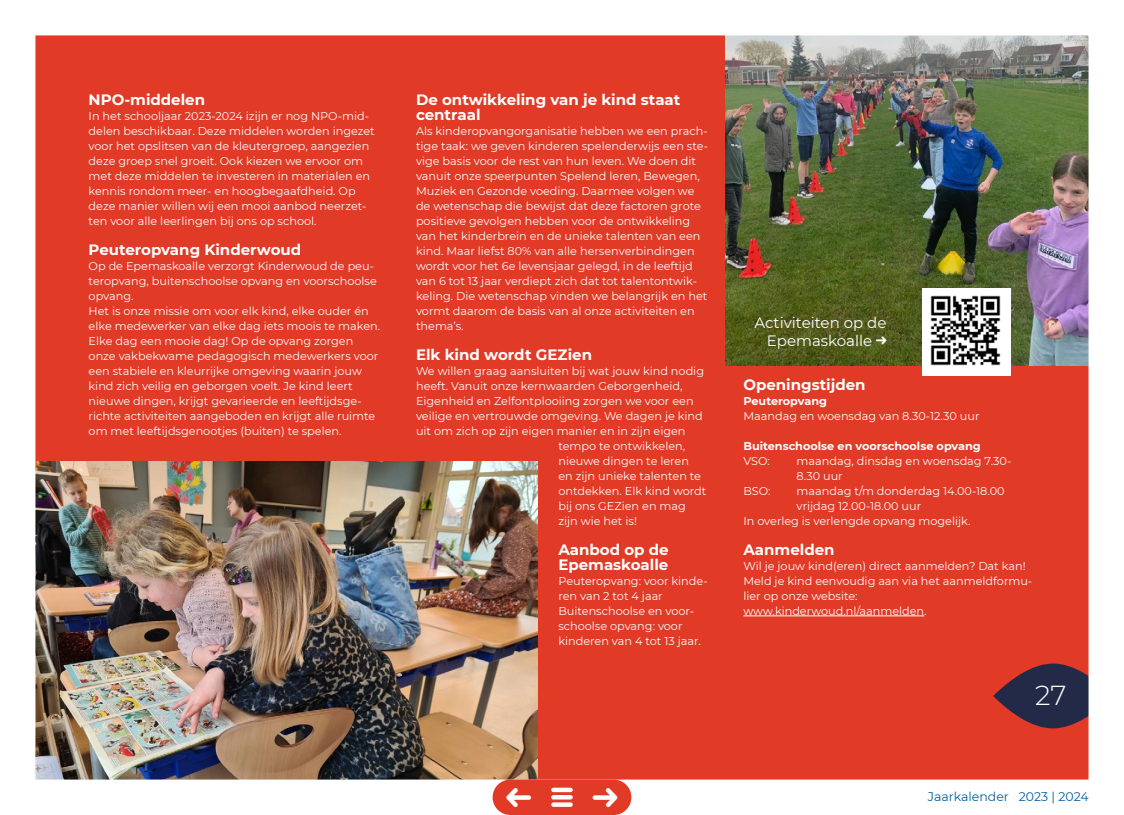
<style>
.page{position:relative;width:1124px;height:815px;background:#fff}
.page>*{position:absolute;margin:0;border:0;box-sizing:border-box;transform-origin:0 0}
.t1{font:300 27.5px "Montserrat";color:#fff}
.t2{font:700 15px/15px "Montserrat";color:#fff}
.t3{font:15px/18px "Montserrat";color:#fff;text-align:center}
.t4{font:12.5px "Montserrat";color:#00609e}
.t5{font:11.25px/15px "Montserrat";color:#fff}
.t6{font:700 11.25px "Montserrat";color:#fff}
</style>
<div class="page">
<img style="left:35px;top:35px;width:1054px;height:780px">
<div style="left:492px;top:780px;width:139px;height:35px;background:#e13a26;border-radius:18px"></div>
<hr style="left:553px;top:795px;width:17px;height:4px;background:#fff">
<div style="left:553px;top:802px;width:17px;height:5px;background:#fff"></div>
<hr style="left:553px;top:788px;width:17px;height:4px;background:#fff">
<svg style="left:876px;top:336px;width:10px;height:8px"></svg>
<h2 class="t2" style="left:89px;top:91px;width:118px">NPO-middelen</h2>
<p class="t5" style="left:89px;top:108px;width:288px">In het schooljaar 2023-2024 izijn er nog NPO-mid&shy;delen beschikbaar. Deze middelen worden ingezet voor het opslitsen van de kleutergroep, aangezien deze groep snel groeit. Ook kiezen we ervoor om met deze middelen te investeren in materialen en kennis rondom meer- en hoogbegaafdheid. Op deze manier willen wij een mooi aanbod neerzet&shy;ten voor alle leerlingen bij ons op school.</p>
<h2 class="t2" style="left:89px;top:241px;width:214px">Peuteropvang Kinderwoud</h2>
<p class="t5" style="left:89px;top:258px;width:293px">Op de Epemaskoalle verzorgt Kinderwoud de peu&shy;teropvang, buitenschoolse opvang en voorschoolse opvang.<br>Het is onze missie om voor elk kind, elke ouder én elke medewerker van elke dag iets moois te maken.<br>Elke dag een mooie dag! Op de opvang zorgen onze vakbekwame pedagogisch medewerkers voor een stabiele en kleurrijke omgeving waarin jouw kind zich veilig en geborgen voelt. Je kind leert nieuwe dingen, krijgt gevarieerde en leeftijdsge&shy;richte activiteiten aangeboden en krijgt alle ruimte om met leeftijdsgenootjes (buiten) te spelen.</p>
<h2 class="t2" style="left:416px;top:91px;width:266px">De ontwikkeling van je kind staat centraal</h2>
<p class="t5" style="left:416px;top:123px;width:293px">Als kinderopvangorganisatie hebben we een prach&shy;tige taak: we geven kinderen spelenderwijs een ste&shy;vige basis voor de rest van hun leven. We doen dit vanuit onze speerpunten Spelend leren, Bewegen, Muziek en Gezonde voeding. Daarmee volgen we de wetenschap die bewijst dat deze factoren grote positieve gevolgen hebben voor de ontwikkeling van het kinderbrein en de unieke talenten van een kind. Maar liefst 80% van alle hersenverbindingen wordt voor het 6e levensjaar gelegd, in de leeftijd van 6 tot 13 jaar verdiept zich dat tot talentontwik&shy;keling. Die wetenschap vinden we belangrijk en het vormt daarom de basis van al onze activiteiten en thema’s.</p>
<h2 class="t2" style="left:416px;top:346px;width:177px">Elk kind wordt GEZien</h2>
<p class="t5" style="left:416px;top:363px;width:289px">We willen graag aansluiten bij wat jouw kind nodig</p>
<p class="t5" style="left:416px;top:378px;width:268px">heeft. Vanuit onze kernwaarden Geborgenheid,</p>
<p class="t5" style="left:416px;top:393px;width:279px">Eigenheid en Zelfontplooiing zorgen we voor een</p>
<p class="t5" style="left:416px;top:408px;width:288px">veilige en vertrouwde omgeving. We dagen je kind</p>
<p class="t5" style="left:416px;top:423px;width:271px">uit om zich op zijn eigen manier en in zijn eigen</p>
<p class="t5" style="left:558px;top:438px;width:128px">tempo te ontwikkelen,</p>
<p class="t5" style="left:558px;top:453px;width:132px">nieuwe dingen te leren</p>
<p class="t5" style="left:558px;top:468px;width:144px">en zijn unieke talenten te</p>
<p class="t5" style="left:558px;top:483px;width:150px">ontdekken. Elk kind wordt</p>
<p class="t5" style="left:558px;top:498px;width:129px">bij ons GEZien en mag</p>
<p class="t5" style="left:558px;top:513px;width:80px">zijn wie het is!</p>
<h2 class="t2" style="left:558px;top:541px;width:112px">Aanbod op de<br>Epemaskoalle</h2>
<p class="t5" style="left:558px;top:573px;width:151px">Peuteropvang: voor kinde&shy;ren van 2 tot 4 jaar<br>Buitenschoolse en voor&shy;schoolse opvang: voor kinderen van 4 tot 13 jaar.</p>
<h2 class="t3" style="left:754px;top:313px;width:134px">Activiteiten op de<br>Epemaskoalle</h2>
<h2 class="t2" style="left:743px;top:376px;width:124px">Openingstijden</h2>
<p class="t6" style="left:743px;top:393px;width:85px">Peuteropvang</p>
<p class="t5" style="left:743px;top:408px;width:237px">Maandag en woensdag van 8.30-12.30 uur</p>
<p class="t6" style="left:743px;top:438px;width:239px">Buitenschoolse en voorschoolse opvang</p>
<p class="t5" style="left:743px;top:453px;width:28px">VSO:</p>
<p class="t5" style="left:796px;top:453px;width:216px">maandag, dinsdag en woensdag 7.30-<br>8.30 uur</p>
<p class="t5" style="left:743px;top:483px;width:29px">BSO:</p>
<p class="t5" style="left:796px;top:483px;width:209px">maandag t/m donderdag 14.00-18.00</p>
<p class="t5" style="left:796px;top:498px;width:126px">vrijdag 12.00-18.00 uur</p>
<p class="t5" style="left:743px;top:513px;width:228px">In overleg is verlengde opvang mogelijk.</p>
<h2 class="t2" style="left:743px;top:541px;width:93px">Aanmelden</h2>
<p class="t5" style="left:743px;top:558px;width:290px">Wil je jouw kind(eren) direct aanmelden? Dat kan!<br>Meld je kind eenvoudig aan via het aanmeldformu&shy;lier op onze website: www.kinderwoud.nl/aanmelden.</p>
<h1 class="t1" style="left:1034px;top:677px;width:33px">27</h1>
<p class="t4" style="left:927px;top:788px;width:163px">Jaarkalender 2023 | 2024</p>
</div>
